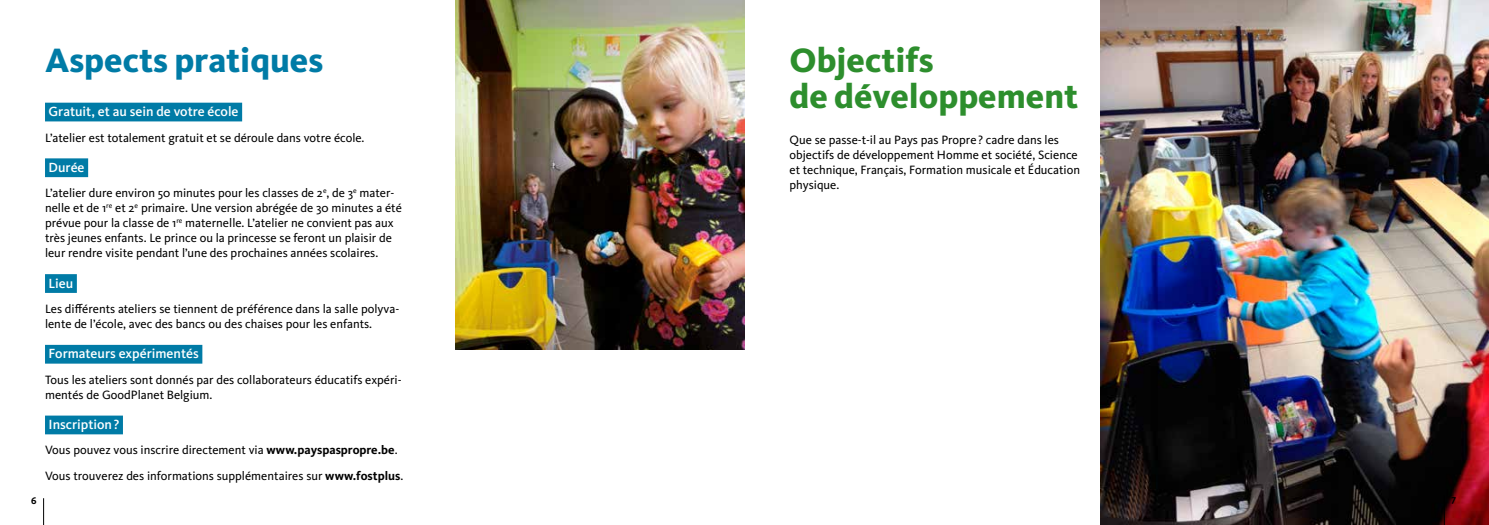
<style>
.page{position:relative;width:1489px;height:525px;background:#fff}
.page>*{position:absolute;margin:0;border:0;box-sizing:border-box;transform-origin:0 0}
.t1{font:800 35px/36.2px "Kievit Pro";color:#2d8e2d}
.t2{font:800 35px "Kievit Pro";color:#007ba6}
.t3{font:500 13.75px "Kievit Pro";color:#fff}
.t4{font:12.5px/15px "Kievit Pro";color:#000}
.t5{font:700 10px "Kievit Pro";color:#000}
.s1{font-weight:700}
</style>
<div class="page">
<img style="left:1100px;top:0;width:388px;height:524px">
<img style="left:455px;top:0;width:289px;height:350px">
<div style="left:45px;top:103px;width:197px;height:18px;background:#007ba6"></div>
<div style="left:45px;top:158px;width:43px;height:19px;background:#007ba6"></div>
<div style="left:45px;top:274px;width:32px;height:19px;background:#007ba6"></div>
<div style="left:45px;top:344px;width:157px;height:19px;background:#007ba6"></div>
<div style="left:45px;top:415px;width:78px;height:19px;background:#007ba6"></div>
<svg style="left:1443px;top:495px;width:1px;height:29px"></svg>
<svg style="left:43px;top:498px;width:1px;height:26px"></svg>
<h1 class="t2" style="left:45px;top:39px;width:280px">Aspects pratiques</h1>
<p class="t3" style="left:49px;top:103px;width:191px">Gratuit, et au sein de votre école</p>
<p class="t4" style="left:45px;top:130px;width:321px">L’atelier est totalement gratuit et se déroule dans votre école.</p>
<p class="t3" style="left:49px;top:159px;width:38px">Durée</p>
<p class="t4" style="left:45px;top:185px;width:358px">L’atelier dure environ 50 minutes pour les classes de 2<sup>e</sup>, de 3<sup>e</sup> mater&shy;nelle et de 1<sup>re</sup> et 2<sup>e</sup> primaire. Une version abrégée de 30 minutes a été prévue pour la classe de 1<sup>re</sup> maternelle. L’atelier ne convient pas aux très jeunes enfants. Le prince ou la princesse se feront un plaisir de leur rendre visite pendant l’une des prochaines années scolaires.</p>
<p class="t3" style="left:49px;top:274px;width:26px">Lieu</p>
<p class="t4" style="left:45px;top:301px;width:356px">Les différents ateliers se tiennent de préférence dans la salle polyva&shy;lente de l’école, avec des bancs ou des chaises pour les enfants.</p>
<p class="t3" style="left:49px;top:345px;width:152px">Formateurs expérimentés</p>
<p class="t4" style="left:45px;top:372px;width:358px">Tous les ateliers sont donnés par des collaborateurs éducatifs expéri&shy;mentés de GoodPlanet Belgium.</p>
<p class="t3" style="left:49px;top:416px;width:72px">Inscription?</p>
<p class="t4" style="left:45px;top:437px;width:360px;line-height:25.4px">Vous pouvez vous inscrire directement via <span class="s1">www.payspaspropre.be</span>.<br>Vous trouverez des informations supplémentaires sur <span class="s1">www.fostplus</span>.</p>
<h1 class="t1" style="left:789px;top:41px;width:290px">Objectifs<br>de développement</h1>
<p class="t4" style="left:789px;top:132px;width:292px">Que se passe-t-il au Pays pas Propre ? cadre dans les objectifs de développement Homme et société, Science et technique, Français, Formation musicale et Éducation physique.</p>
<p class="t5" style="left:31px;top:494px;width:7px">6</p>
<p class="t5" style="left:1451px;top:492px;width:6px">7</p>
</div>
